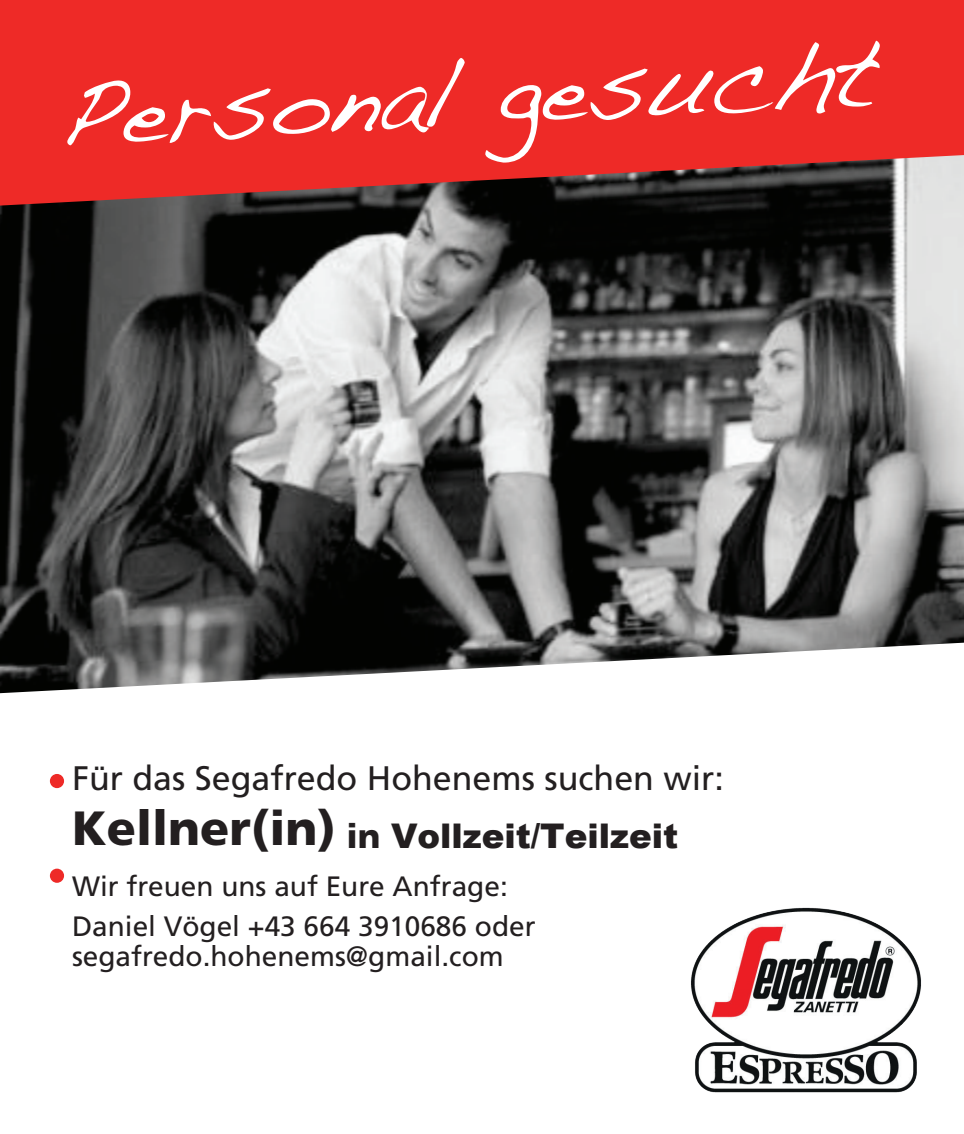
<style>
.page{position:relative;width:964px;height:1134px;background:#fff}
.page>*{position:absolute;margin:0;border:0;box-sizing:border-box;transform-origin:0 0}
.t1{font:96px "Handwriting Dakota";color:#fff}
.t2{font:34px "Frutiger";color:#231f20}
.t3{font:900 34px "Arial";color:#231f20}
.t4{font:28px/39.8px "Frutiger";color:#231f20}
.s1{font-family:"Frutiger";font-size:48px}
.s2{font-family:"Frutiger"}
</style>
<div class="page">
<div style="left:0;top:0;width:964px;height:374px;background:#ee2a27"></div>
<img style="left:0;top:155px;width:964px;height:538px">
<img style="left:691px;top:907px;width:230px;height:186px">
<div style="left:50px;top:774px;width:14px;height:14px;background:#ee2a27;border-radius:50%"></div>
<div style="left:50px;top:869px;width:14px;height:14px;background:#ee2a27;border-radius:50%"></div>
<h1 class="t1" style="left:55px;top:57px;width:822px;rotate:-3deg">Personal gesucht</h1>
<p class="t2" style="left:72px;top:759px;width:653px">Für das Segafredo Hohenems suchen wir:</p>
<p class="t3" style="left:72px;top:824px;width:608px"><span class="s1">Kellner(in)</span> <span class="s2">in</span> Vollzeit/Teilzeit</p>
<p class="t4" style="left:72px;top:866px;width:465px">Wir freuen uns auf Eure Anfrage:<br>Daniel Vögel +43 664 3910686 oder</p>
<p class="t4" style="left:72px;top:936px;width:433px">segafredo.hohenems@gmail.com</p>
</div>
